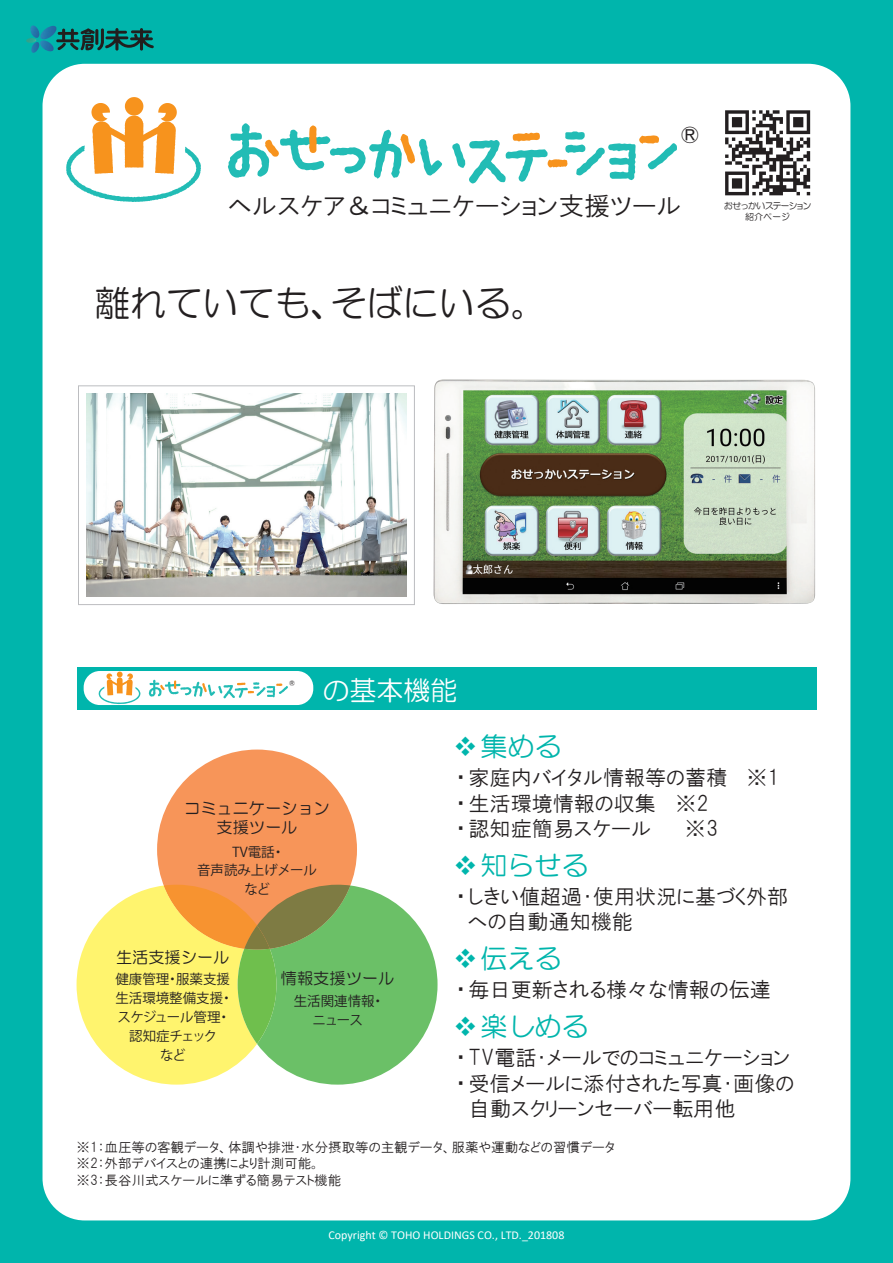
<style>
.page{position:relative;width:893px;height:1263px;background:#00b5ac}
.page>*{position:absolute;margin:0;border:0;box-sizing:border-box;transform-origin:0 0}
.t1{font:36px "HG Maru Gothic MPRO";color:#231f20}
.t2{font:27px "HG Maru Gothic MPRO";color:#00b5ac}
.t3{font:27px "HG Maru Gothic MPRO";color:#fff}
.t4{font:25.95px "HGP Gothic M";color:#231f20}
.t5{font:21px/25.2px "HGP Gothic M";color:#231f20}
.t6{font:17.1px "MS P Gothic";color:#231f20}
.t7{font:16.2px/19.4px "HG Maru Gothic MPRO";color:#231f20;text-align:center}
.t8{font:13.5px/16.2px "HGP Gothic M";color:#231f20}
.t9{font:13.5px/18.9px "Koz Go Pr 6 N";color:#231f20;text-align:center}
.t10{font:12px "Calibri";color:#fff}
.t11{font:9px/10.8px "HG Maru Gothic MPRO";letter-spacing:-.09em;color:#231f20;text-align:center}
.t12{font:5.25px "MS P Gothic";color:#231f20}
.s1{font-size:30px}
</style>
<div class="page">
<div style="left:43px;top:64px;width:807px;height:1156px;background:#fff;border-radius:42px"></div>
<svg style="left:26px;top:25px;width:128px;height:28px"></svg>
<div style="left:157px;top:749px;width:200px;height:200px;background:#f79559;border-radius:50%"></div>
<svg style="left:77px;top:885px;width:361px;height:199px"></svg>
<div style="left:77px;top:667px;width:739px;height:42px;background:#00b5ac"></div>
<div style="left:84px;top:671px;width:229px;height:34px;background:#fff;border-radius:16px"></div>
<svg style="left:725px;top:110px;width:85px;height:85px"></svg>
<div style="left:78px;top:385px;width:337px;height:220px;background:#fff;border:1px solid #bcbdc0"></div>
<img style="left:86px;top:394px;width:321px;height:203px">
<img style="left:434px;top:379px;width:381px;height:225px">
<svg style="left:228px;top:123px;width:449px;height:60px"></svg>
<svg style="left:66px;top:97px;width:135px;height:105px"></svg>
<svg style="left:149px;top:680px;width:139px;height:18px"></svg>
<svg style="left:99px;top:672px;width:41px;height:32px"></svg>
<p class="t6" style="left:682px;top:126px;width:19px">Ⓡ</p>
<p class="t4" style="left:228px;top:193px;width:455px">ヘルスケア＆コミュニケーション支援ツール</p>
<h1 class="t1" style="left:95px;top:285px;width:454px">離れていても、そばにいる。</h1>
<p class="t11" style="left:724px;top:200px;width:89px">おせっかいステーション紹介ページ</p>
<p class="t12" style="left:289px;top:681px;width:7px">Ⓡ</p>
<p class="t3" style="left:323px;top:677px;width:136px">の基本機能</p>
<p class="t7" style="left:184px;top:798px;width:147px">コミュニケーション支援ツール</p>
<p class="t2" style="left:454px;top:733px;width:109px">❖集める</p>
<p class="t5" style="left:454px;top:765px;width:328px"><span class="s1">・</span>家庭内バイタル情報等の蓄積 ※1<span class="s1">・</span>生活環境情報の収集 ※2<br><span class="s1">・</span>認知症簡易スケール</p>
<p class="t5" style="left:685px;top:815px;width:35px">※3</p>
<p class="t9" style="left:197px;top:842px;width:121px">TV電話・<br>音声読み上げメールなど</p>
<p class="t2" style="left:454px;top:851px;width:136px">❖知らせる</p>
<p class="t5" style="left:467px;top:884px;width:322px;text-indent:-14px"><span class="s1">・</span>しきい値超過・使用状況に基づく外部への自動通知機能</p>
<p class="t2" style="left:454px;top:945px;width:109px">❖伝える</p>
<p class="t5" style="left:454px;top:977px;width:319px"><span class="s1">・</span>毎日更新される様々な情報の伝達</p>
<p class="t2" style="left:454px;top:1013px;width:136px">❖楽しめる</p>
<p class="t5" style="left:454px;top:1045px;width:338px"><span class="s1">・</span>TV電話・メールでのコミュニケーション</p>
<p class="t5" style="left:454px;top:1070px;width:342px"><span class="s1">・</span>受信メールに添付された写真・画像の</p>
<p class="t5" style="left:469px;top:1095px;width:268px">自動スクリーンセーバー転用他</p>
<p class="t8" style="left:77px;top:1139px;width:540px">※1：血圧等の客観データ、体調や排泄・水分摂取等の主観データ、服薬や運動などの習慣データ※2：外部デバイスとの連携により計測可能。<br>※3：長谷川式スケールに準ずる簡易テスト機能</p>
<p class="t7" style="left:116px;top:947px;width:115px">生活支援シール</p>
<p class="t9" style="left:115px;top:970px;width:119px">健康管理・服薬支援生活環境整備支援・スケジュール管理・認知症チェック<br>など</p>
<p class="t7" style="left:281px;top:969px;width:115px">情報支援ツール</p>
<p class="t9" style="left:294px;top:992px;width:92px">生活関連情報・ニュース</p>
<p class="t10" style="left:328px;top:1226px;width:237px">Copyright © TOHO HOLDINGS CO., LTD._201808</p>
</div>
